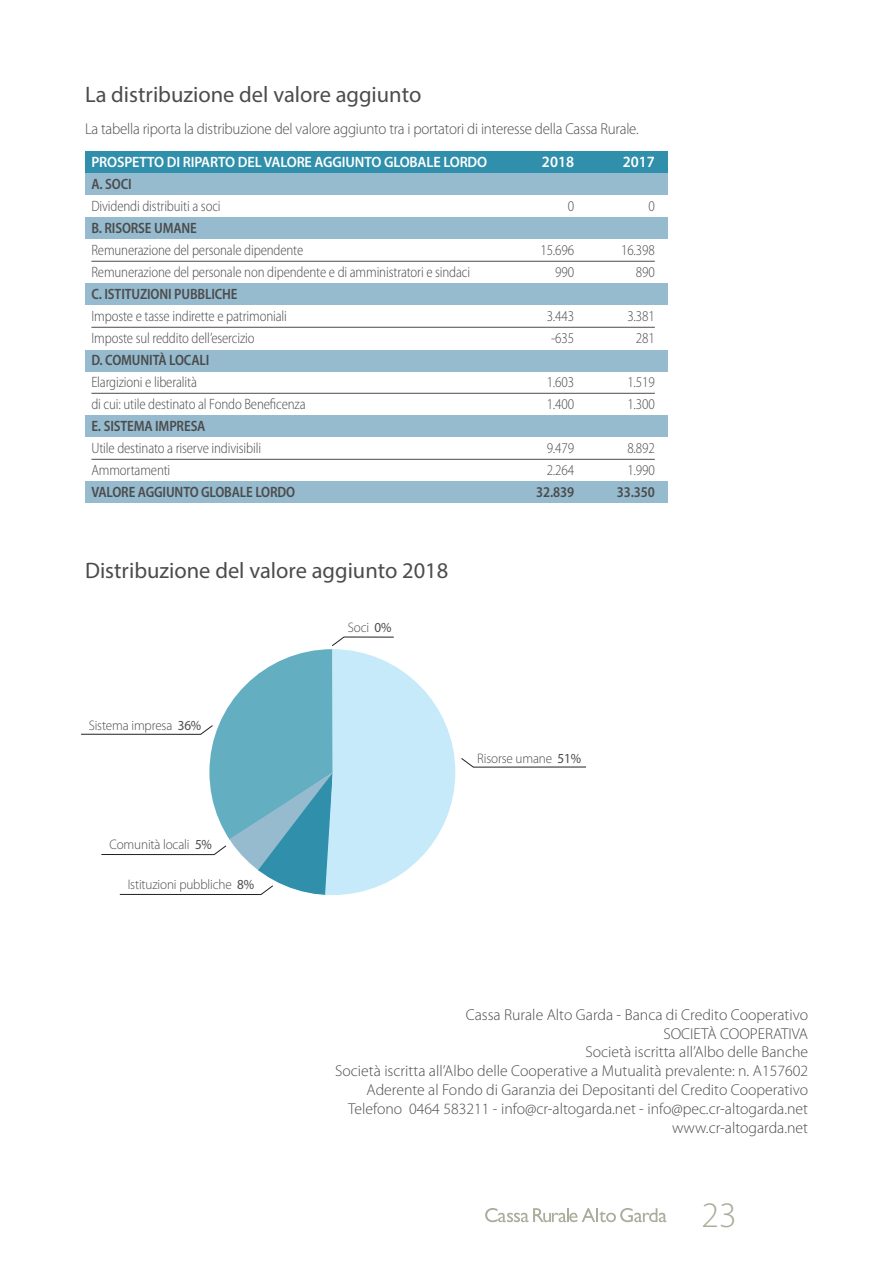
<style>
.page{position:relative;width:893px;height:1263px;background:#fff}
.page>*{position:absolute;margin:0;border:0;box-sizing:border-box;transform-origin:0 0}
.t1{font:300 36px "Myriad Pro";color:#acac9c}
.Titolo_2{font:22.5px "Myriad Pro";color:#4b4c4d}
.Testo{font:300 15.75px/18.9px "Myriad Pro";color:#4b4c4d;text-align:right}
.Testo-2{font:300 15.75px "Myriad Pro";color:#4b4c4d;scale:.95 1}
.Testo-3{font:600 15.75px "Myriad Pro";color:#fff;scale:.95 1}
.Testo-4{font:300 semi-condensed 15px "Myriad Pro";letter-spacing:-.01em;color:#4b4c4d;scale:.95 1}
.Testo-5{font:600 semi-condensed 15px "Myriad Pro";letter-spacing:-.01em;color:#4b4c4d;scale:.95 1}
.Testo-6{font:600 15px "Myriad Pro";letter-spacing:-.01em;color:#fff;scale:.95 1}
.Testo-7{font:300 13.8px "Myriad Pro";letter-spacing:-.01em;color:#4b4c4d;scale:.95 1}
.s1{font-weight:400}
</style>
<div class="page">
<svg style="left:485px;top:1208px;width:181px;height:14px"></svg>
<div style="left:85px;top:482px;width:583px;height:21px;background:#97bbce"></div>
<div style="left:85px;top:416px;width:583px;height:21px;background:#97bbce"></div>
<div style="left:85px;top:350px;width:583px;height:21px;background:#97bbce"></div>
<div style="left:85px;top:284px;width:583px;height:21px;background:#97bbce"></div>
<div style="left:85px;top:218px;width:583px;height:21px;background:#97bbce"></div>
<div style="left:85px;top:173px;width:583px;height:22px;background:#97bbce"></div>
<div style="left:85px;top:151px;width:583px;height:21px;background:#308fab"></div>
<svg style="left:81px;top:636px;width:505px;height:259px"></svg>
<hr style="left:91px;top:261px;width:564px;height:1px;background:#4b4c4d">
<hr style="left:91px;top:327px;width:564px;height:1px;background:#4b4c4d">
<hr style="left:91px;top:393px;width:564px;height:1px;background:#4b4c4d">
<hr style="left:91px;top:459px;width:564px;height:1px;background:#4b4c4d">
<p class="Titolo_2" style="left:85px;top:80px;width:338px">La distribuzione del valore aggiunto</p>
<p class="Testo-2" style="left:85px;top:121px;width:584px">La tabella riporta la distribuzione del valore aggiunto tra i portatori di interesse della Cassa Rurale.</p>
<p class="Testo-6" style="left:91px;top:153px;width:418px">PROSPETTO DI RIPARTO DEL VALORE AGGIUNTO GLOBALE LORDO</p>
<p class="Testo-3" style="left:542px;top:152px;width:35px">2018</p>
<p class="Testo-3" style="left:623px;top:152px;width:35px">2017</p>
<p class="Testo-5" style="left:91px;top:176px;width:44px">A. SOCI</p>
<p class="Testo-4" style="left:91px;top:198px;width:138px">Dividendi distribuiti a soci</p>
<p class="Testo-4" style="left:568px;top:198px;width:8px">0</p>
<p class="Testo-4" style="left:648px;top:198px;width:8px">0</p>
<p class="Testo-5" style="left:91px;top:220px;width:113px">B. RISORSE UMANE</p>
<p class="Testo-4" style="left:91px;top:242px;width:225px">Remunerazione del personale dipendente</p>
<p class="Testo-4" style="left:540px;top:242px;width:37px">15.696</p>
<p class="Testo-4" style="left:621px;top:242px;width:37px">16.398</p>
<p class="Testo-4" style="left:91px;top:264px;width:400px">Remunerazione del personale non dipendente e di amministratori e sindaci</p>
<p class="Testo-4" style="left:555px;top:264px;width:21px">990</p>
<p class="Testo-4" style="left:636px;top:264px;width:21px">890</p>
<p class="Testo-5" style="left:91px;top:286px;width:155px">C. ISTITUZIONI PUBBLICHE</p>
<p class="Testo-4" style="left:91px;top:308px;width:207px">Imposte e tasse indirette e patrimoniali</p>
<p class="Testo-4" style="left:547px;top:308px;width:30px">3.443</p>
<p class="Testo-4" style="left:627px;top:308px;width:30px">3.381</p>
<p class="Testo-4" style="left:91px;top:330px;width:173px">Imposte sul reddito dell’esercizio</p>
<p class="Testo-4" style="left:551px;top:330px;width:26px">-635</p>
<p class="Testo-4" style="left:636px;top:330px;width:21px">281</p>
<p class="Testo-5" style="left:91px;top:352px;width:126px">D. COMUNITÀ LOCALI</p>
<p class="Testo-4" style="left:91px;top:374px;width:113px">Elargizioni e liberalità</p>
<p class="Testo-4" style="left:547px;top:374px;width:30px">1.603</p>
<p class="Testo-4" style="left:627px;top:374px;width:30px">1.519</p>
<p class="Testo-4" style="left:91px;top:396px;width:227px">di cui: utile destinato al Fondo Beneficenza</p>
<p class="Testo-4" style="left:547px;top:396px;width:30px">1.400</p>
<p class="Testo-4" style="left:627px;top:396px;width:30px">1.300</p>
<p class="Testo-5" style="left:91px;top:418px;width:122px">E. SISTEMA IMPRESA</p>
<p class="Testo-4" style="left:91px;top:440px;width:180px">Utile destinato a riserve indivisibili</p>
<p class="Testo-4" style="left:547px;top:440px;width:30px">9.479</p>
<p class="Testo-4" style="left:627px;top:440px;width:30px">8.892</p>
<p class="Testo-4" style="left:91px;top:462px;width:85px">Ammortamenti</p>
<p class="Testo-4" style="left:547px;top:462px;width:30px">2.264</p>
<p class="Testo-4" style="left:627px;top:462px;width:30px">1.990</p>
<p class="Testo-5" style="left:91px;top:484px;width:216px">VALORE AGGIUNTO GLOBALE LORDO</p>
<p class="Testo-5" style="left:536px;top:484px;width:42px">32.839</p>
<p class="Testo-5" style="left:617px;top:484px;width:42px">33.350</p>
<p class="Titolo_2" style="left:85px;top:557px;width:365px">Distribuzione del valore aggiunto 2018</p>
<p class="Testo-7" style="left:89px;top:718px;width:120px">Sistema impresa <span class="s1">36%</span></p>
<p class="Testo-7" style="left:109px;top:837px;width:109px">Comunità locali <span class="s1">5%</span></p>
<p class="Testo-7" style="left:128px;top:877px;width:135px">Istituzioni pubbliche <span class="s1">8%</span></p>
<p class="Testo-7" style="left:348px;top:620px;width:48px">Soci <span class="s1">0%</span></p>
<p class="Testo-7" style="left:477px;top:750px;width:111px">Risorse umane <span class="s1">51%</span></p>
<p class="Testo" style="left:335px;top:1005px;width:474px">Cassa Rurale Alto Garda - Banca di Credito Cooperativo<br>SOCIETÀ COOPERATIVA<br>Società iscritta all’Albo delle Banche<br>Società iscritta all’Albo delle Cooperative a Mutualità prevalente: n. A157602<br>Aderente al Fondo di Garanzia dei Depositanti del Credito Cooperativo Telefono 0464 583211 - info@cr-altogarda.net - info@pec.cr-altogarda.net</p>
<p class="Testo" style="left:672px;top:1118px;width:138px">www.cr-altogarda.net</p>
<h1 class="t1" style="left:702px;top:1196px;width:37px">23</h1>
</div>
